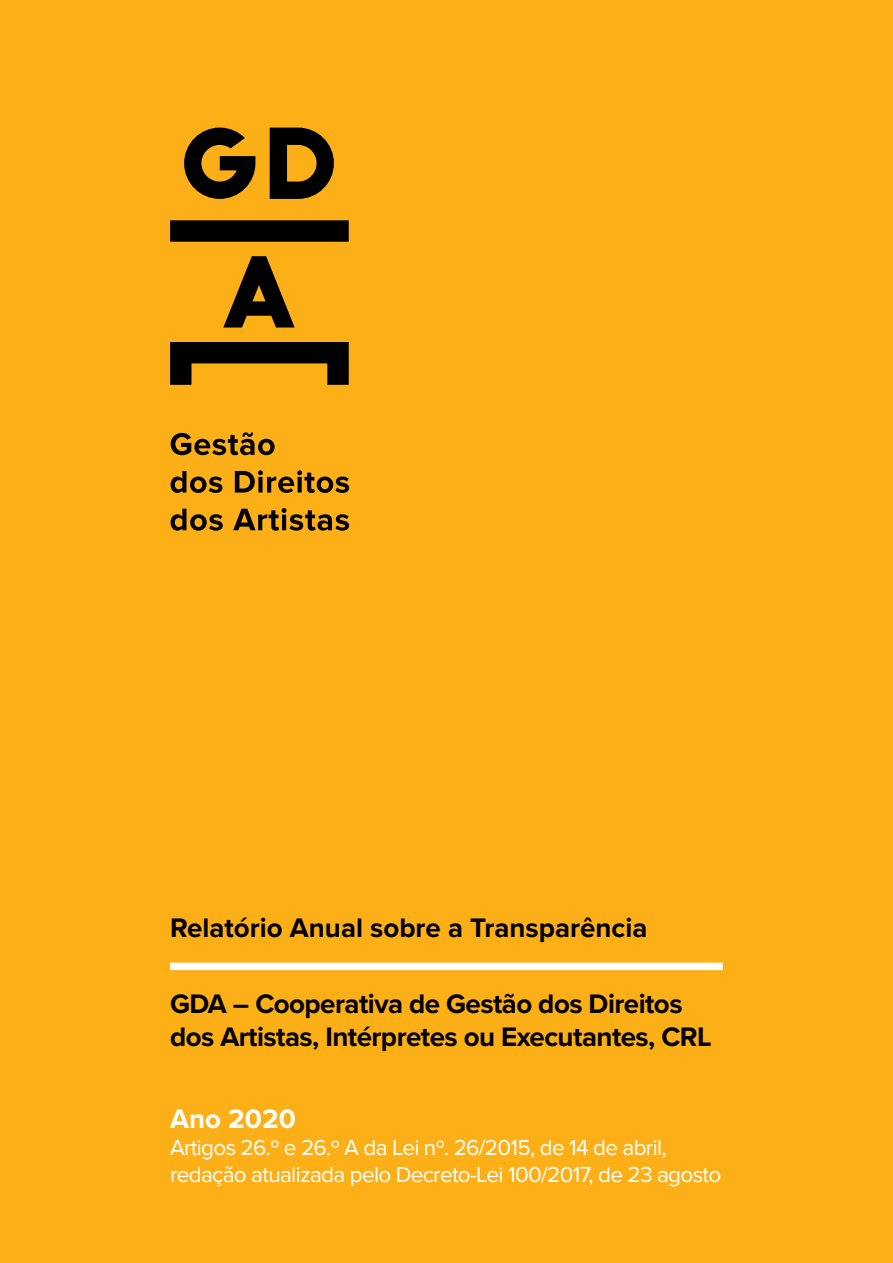
<style>
.page{position:relative;width:893px;height:1263px;background:#fcaf17}
.page>*{position:absolute;margin:0;border:0;box-sizing:border-box;transform-origin:0 0}
.t1{font:700 27.75px/33.3px "Proxima Nova";letter-spacing:-.02em;color:#000}
.t2{font:700 27.75px "Proxima Nova";color:#000}
.t3{font:700 27.75px "Proxima Nova";color:#fff}
.t4{font:22.5px/27px "Proxima Nova";letter-spacing:-.03em;color:#fff}
</style>
<div class="page">
<div style="left:170px;top:962px;width:553px;height:8px;background:#fff"></div>
<svg style="left:170px;top:128px;width:179px;height:403px"></svg>
<p class="t2" style="left:170px;top:907px;width:479px">Relatório Anual sobre a Transparência</p>
<p class="t1" style="left:170px;top:986px;width:543px">GDA – Cooperativa de Gestão dos Direitos dos Artistas, Intérpretes ou Executantes, CRL</p>
<p class="t3" style="left:170px;top:1098px;width:127px">Ano 2020</p>
<p class="t4" style="left:170px;top:1133px;width:553px">Artigos 26.º e 26.º A da Lei nº. 26/2015, de 14 de abril, redação atualizada pelo Decreto-Lei 100/2017, de 23 agosto</p>
</div>
